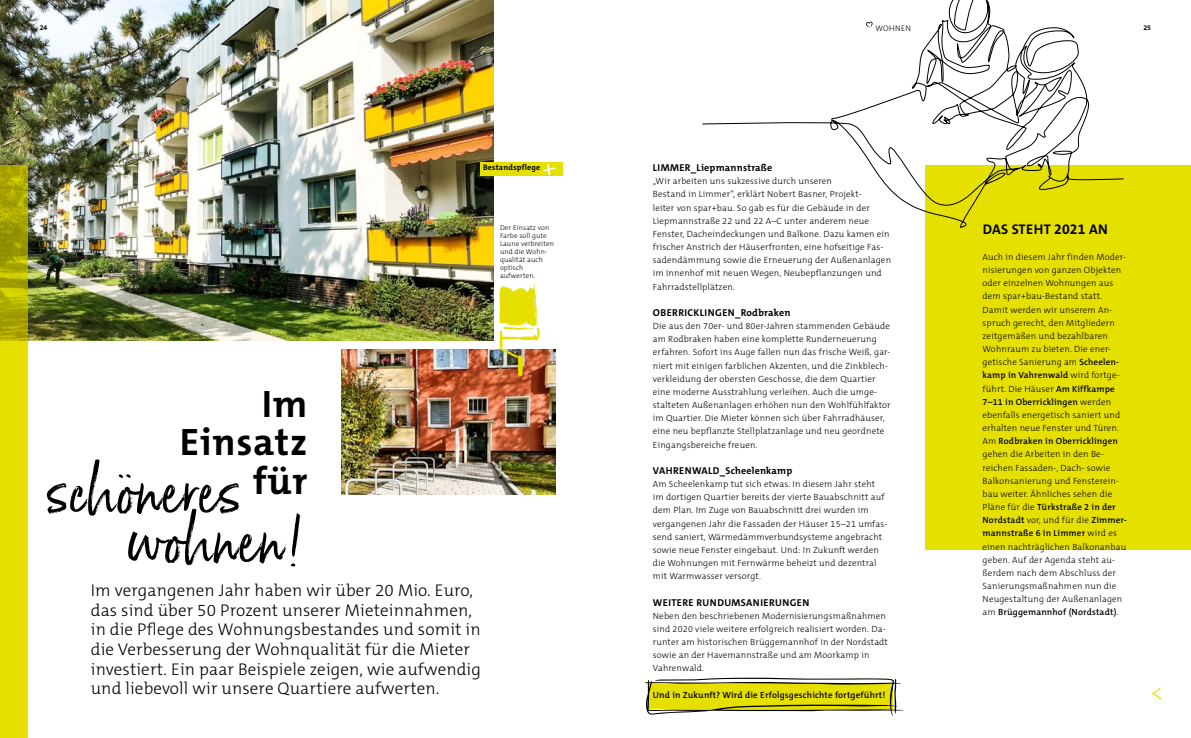
<style>
.page{position:relative;width:1191px;height:738px;background:#fff}
.page>*{position:absolute;margin:0;border:0;box-sizing:border-box;transform-origin:0 0}
.t1{font:59.1px/49.3px "Born Ready Upright";letter-spacing:.01em;color:#000}
.t2{font:700 38.4px/38.4px "The Mix C5";letter-spacing:.02em;color:#000;text-align:right}
.t3{font:300 17px/19.7px "The Mix C5";letter-spacing:.01em;color:#000}
.t4{font:700 14px "The Mix C5";letter-spacing:.02em;color:#000}
.t5{font:700 10px "The Mix C5";letter-spacing:.04em;color:#000}
.t6{font:700 10px "The Mix C5";letter-spacing:.02em;color:#000}
.t7{font:300 9px/13.1px "The Mix C5";letter-spacing:.02em;color:#000}
.t8{font:600 9px "The Mix C5";letter-spacing:.02em;color:#000}
.t9{font:700 8px "The Mix C5";letter-spacing:.025em;color:#000}
.t10{font:300 8px "The Mix C5";letter-spacing:.025em;color:#000}
.t11{font:300 7px/8px "The Mix C5";letter-spacing:.02em;color:#000}
.t12{font:700 7px "The Mix C5";color:#000}
.s1{font-weight:600}
</style>
<div class="page">
<svg style="left:702px;top:0;width:387px;height:212px"></svg>
<img style="left:0;top:0;width:493px;height:340px">
<img style="left:342px;top:349px;width:214px;height:145px">
<div style="left:924px;top:165px;width:267px;height:384px;background:#e6e000"></div>
<svg style="left:866px;top:22px;width:7px;height:7px"></svg>
<div style="left:481px;top:162px;width:82px;height:13px;background:#e6e000"></div>
<svg style="left:543px;top:164px;width:13px;height:11px"></svg>
<svg style="left:0;top:165px;width:28px;height:572px;background:#d3ce00"></svg>
<svg style="left:499px;top:263px;width:41px;height:113px"></svg>
<svg style="left:645px;top:677px;width:258px;height:38px"></svg>
<p class="t12" style="left:40px;top:23px;width:9px">24</p>
<p class="t10" style="left:875px;top:23px;width:37px">WOHNEN</p>
<p class="t12" style="left:1143px;top:23px;width:9px">25</p>
<p class="t9" style="left:483px;top:162px;width:59px">Bestandspflege</p>
<p class="t11" style="left:500px;top:223px;width:55px">Der Einsatz von<br>Farbe soll gute<br>Laune verbreiten und die Wohn&shy;qualität auch optisch aufwerten.</p>
<h2 class="t2" style="left:180px;top:384px;width:129px">Im<br>Einsatz für</h2>
<h1 class="t1" style="left:128px;top:464px;width:179px;text-indent:-82px">schöneres wohnen!</h1>
<p class="t3" style="left:91px;top:580px;width:392px">Im vergangenen Jahr haben wir über 20 Mio. Euro, das sind über 50 Prozent unserer Mieteinnahmen, in die Pflege des Wohnungsbestandes und somit in die Verbesserung der Wohnqualität für die Mieter investiert. Ein paar Beispiele zeigen, wie aufwendig und liebevoll wir unsere Quartiere aufwerten.</p>
<p class="t6" style="left:653px;top:161px;width:121px">LIMMER_Liepmannstraße</p>
<p class="t7" style="left:653px;top:174px;width:240px">„Wir arbeiten uns sukzessive durch unseren<br>Bestand in Limmer“, erklärt Nobert Basner, Projekt-<br>leiter von spar+bau. So gab es für die Gebäude in der Liepmannstraße 22 und 22 A–C unter anderem neue Fenster, Dacheindeckungen und Balkone. Dazu kamen ein frischer Anstrich der Häuserfronten, eine hofseitige Fas&shy;sadendämmung sowie die Erneuerung der Außenanlagen im Innenhof mit neuen Wegen, Neubepflanzungen und Fahrradstellplätzen.</p>
<p class="t5" style="left:653px;top:306px;width:139px">OBERRICKLINGEN_Rodbraken</p>
<p class="t7" style="left:653px;top:319px;width:239px">Die aus den 70er- und 80er-Jahren stammenden Gebäude am Rodbraken haben eine komplette Runderneuerung erfahren. Sofort ins Auge fallen nun das frische Weiß, gar&shy;niert mit einigen farblichen Akzenten, und die Zinkblech&shy;verkleidung der obersten Geschosse, die dem Quartier eine moderne Ausstrahlung verleihen. Auch die umge&shy;stalteten Außenanlagen erhöhen nun den Wohlfühlfaktor im Quartier. Die Mieter können sich über Fahrradhäuser, eine neu bepflanzte Stellplatzanlage und neu geordnete Eingangsbereiche freuen.</p>
<p class="t6" style="left:653px;top:464px;width:141px">VAHRENWALD_Scheelenkamp</p>
<p class="t7" style="left:653px;top:477px;width:236px">Am Scheelenkamp tut sich etwas. In diesem Jahr steht im dortigen Quartier bereits der vierte Bauabschnitt auf dem Plan. Im Zuge von Bauabschnitt drei wurden im vergangenen Jahr die Fassaden der Häuser 15–21 umfas&shy;send saniert, Wärmedämmverbundsysteme angebracht sowie neue Fenster eingebaut. Und: In Zukunft werden die Wohnungen mit Fernwärme beheizt und dezentral mit Warmwasser versorgt.</p>
<p class="t5" style="left:653px;top:595px;width:158px">WEITERE RUNDUMSANIERUNGEN</p>
<p class="t7" style="left:653px;top:608px;width:236px">Neben den beschriebenen Modernisierungsmaßnahmen sind 2020 viele weitere erfolgreich realisiert worden. Da&shy;runter am historischen Brüggemannhof in der Nordstadt sowie an der Havemannstraße und am Moorkamp in Vahrenwald.</p>
<p class="t8" style="left:653px;top:688px;width:234px">Und in Zukunft? Wird die Erfolgsgeschichte fortgeführt!</p>
<h3 class="t4" style="left:982px;top:220px;width:127px">DAS STEHT 2021 AN</h3>
<p class="t7" style="left:982px;top:250px;width:146px">Auch in diesem Jahr finden Moder&shy;nisierungen von ganzen Objekten oder einzelnen Wohnungen aus dem spar+bau-Bestand statt.<br>Damit werden wir unserem An&shy;spruch gerecht, den Mitgliedern zeitgemäßen und bezahlbaren<br>Wohnraum zu bieten. Die ener&shy;getische Sanierung am <span class="s1">Scheelen&shy;kamp in Vahrenwald</span> wird fortge&shy;führt. Die Häuser <span class="s1">Am Kiffkampe<br>7–11 in Oberricklingen</span> werden ebenfalls energetisch saniert und erhalten neue Fenster und Türen.<br>Am <span class="s1">Rodbraken in Oberricklingen </span>gehen die Arbeiten in den Be&shy;reichen Fassaden-, Dach- sowie<br>Balkonsanierung und Fensterein&shy;bau weiter. Ähnliches sehen die<br>Pläne für die <span class="s1">Türkstraße 2 in der<br>Nordstadt</span> vor, und für die <span class="s1">Zimmer&shy;mannstraße 6 in Limmer</span> wird es einen nachträglichen Balkonanbau geben. Auf der Agenda steht au&shy;ßerdem nach dem Abschluss der<br>Sanierungsmaßnahmen nun die<br>Neugestaltung der Außenanlagen am <span class="s1">Brüggemannhof (Nordstadt)</span>.</p>
</div>
